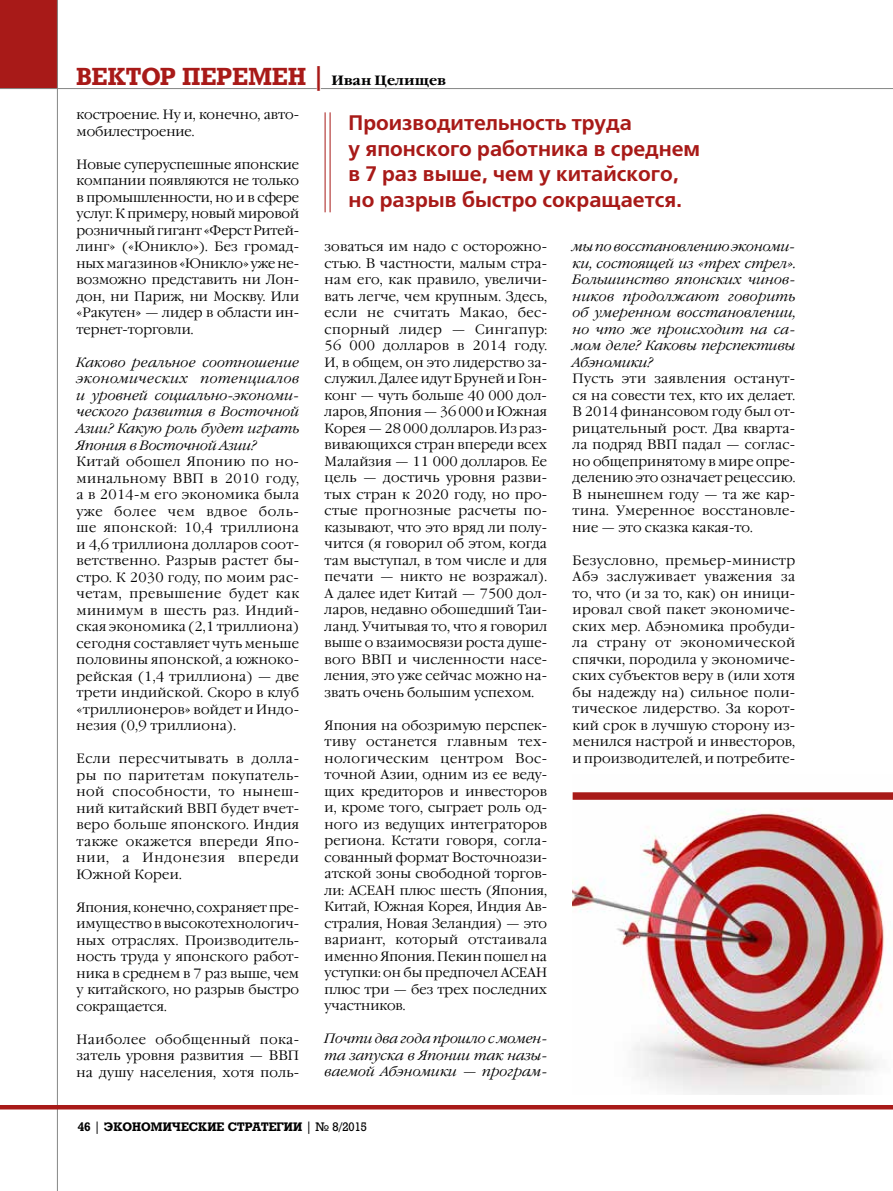
<style>
.page{position:relative;width:893px;height:1191px;background:#fff}
.page>*{position:absolute;margin:0;border:0;box-sizing:border-box;transform-origin:0 0}
.t1{font:700 24px "Rodeo";letter-spacing:.005em;color:#a81a18}
.t2{font:700 21px/25.5px "Free Set C";color:#a81a18}
.t3{font:300 13.5px/16.5px "Garamond C";letter-spacing:.005em;color:#000;text-align:justify}
.t4{font:italic 300 13.5px/16.5px "Garamond C";letter-spacing:.005em;color:#000;text-align:justify}
.t5{font:700 12px "Rodeo";color:#000}
.s1{font-family:"Garamond C";font-size:13.5px;color:#000}
.s2{font-weight:400}
</style>
<div class="page">
<div style="left:0;top:0;width:58px;height:89px;background:#a81a18"></div>
<hr style="left:57px;top:0;width:1px;height:1191px;background:#868786">
<hr style="left:0;top:88px;width:893px;height:1px;background:#868786">
<hr style="left:0;top:1105px;width:893px;height:4px;background:#a81a18">
<hr style="left:330px;top:112px;width:1px;height:100px;background:#a81a18">
<hr style="left:325px;top:112px;width:1px;height:100px;background:#a81a18">
<img style="left:573px;top:799px;width:320px;height:295px">
<div style="left:573px;top:792px;width:320px;height:7px;background:#a81a18"></div>
<h1 class="t1" style="left:77px;top:62px;width:371px">ВЕКТОР ПЕРЕМЕН | <span class="s1">Иван Целищев</span></h1>
<p class="t3" style="left:77px;top:107px;width:224px">костроение. Ну и, конечно, авто&shy;мобилестроение.</p>
<p class="t3" style="left:77px;top:156px;width:224px">Новые суперуспешные японские компании появляются не только в промышленности, но и в сфере услуг. К примеру, новый мировой розничный гигант «Ферст Ритей&shy;линг» («Юникло»). Без громад&shy;ных магазинов «Юникло» уже не&shy;возможно представить ни Лон&shy;дон, ни Париж, ни Москву. Или «Ракутен» — лидер в области ин&shy;тернет-торговли.</p>
<p class="t4" style="left:77px;top:354px;width:224px">Каково реальное соотношение экономических потенциалов и уровней социально-экономи&shy;ческого развития в Восточной Азии? Какую роль будет играть Япония в Восточной Азии?</p>
<p class="t3" style="left:77px;top:453px;width:224px">Китай обошел Японию по но&shy;минальному ВВП в 2010 году, а в 2014-м его экономика была уже более чем вдвое боль&shy;ше японской: 10,4 триллиона и 4,6 триллиона долларов соот&shy;ветственно. Разрыв растет бы&shy;стро. К 2030 году, по моим рас&shy;четам, превышение будет как минимум в шесть раз. Индий&shy;ская экономика (2,1 триллиона) сегодня составляет чуть меньше половины японской, а южноко&shy;рейская (1,4 триллиона) — две трети индийской. Скоро в клуб «триллионеров» войдет и Индо&shy;незия (0,9 триллиона).</p>
<p class="t3" style="left:77px;top:750px;width:224px">Если пересчитывать в долла&shy;ры по паритетам покупатель&shy;ной способности, то нынеш&shy;ний китайский ВВП будет вчет&shy;веро больше японского. Индия также окажется впереди Япо&shy;нии, а Индонезия впереди Южной Кореи.</p>
<p class="t3" style="left:77px;top:899px;width:224px">Япония, конечно, сохраняет пре&shy;имущество в высокотехнологич&shy;ных отраслях. Производитель&shy;ность труда у японского работ&shy;ника в среднем в 7 раз выше, чем у китайского, но разрыв быстро сокращается.</p>
<p class="t3" style="left:77px;top:1031px;width:224px">Наиболее обобщенный пока&shy;затель уровня развития — ВВП на душу населения, хотя поль-</p>
<h2 class="t2" style="left:349px;top:111px;width:353px">Производительность труда<br>у японского работника в среднем в 7 раз выше, чем у китайского, но разрыв быстро сокращается.</h2>
<p class="t3" style="left:325px;top:239px;width:224px">зоваться им надо с осторожно&shy;стью. В частности, малым стра&shy;нам его, как правило, увеличи&shy;вать легче, чем крупным. Здесь, если не считать Макао, бес&shy;спорный лидер — Сингапур:<br>56 000 долларов в 2014 году.<br>И, в общем, он это лидерство за&shy;служил. Далее идут Бруней и Гон&shy;конг — чуть больше 40 000 дол&shy;ларов, Япония — 36 000 и Южная Корея — 28 000 долларов. Из раз&shy;вивающихся стран впереди всех Малайзия — 11 000 долларов. Ее цель — достичь уровня разви&shy;тых стран к 2020 году, но про&shy;стые прогнозные расчеты по&shy;казывают, что это вряд ли полу&shy;чится (я говорил об этом, когда там выступал, в том числе и для печати — никто не возражал).<br>А далее идет Китай — 7500 дол&shy;ларов, недавно обошедший Таи&shy;ланд. Учитывая то, что я говорил выше о взаимосвязи роста душе&shy;вого ВВП и численности насе&shy;ления, это уже сейчас можно на&shy;звать очень большим успехом.</p>
<p class="t3" style="left:325px;top:717px;width:224px">Япония на обозримую перспек&shy;тиву останется главным тех&shy;нологическим центром Вос&shy;точной Азии, одним из ее веду&shy;щих кредиторов и инвесторов и, кроме того, сыграет роль од&shy;ного из ведущих интеграторов региона. Кстати говоря, согла&shy;сованный формат Восточноази&shy;атской зоны свободной торгов&shy;ли: АСЕАН плюс шесть (Япония, Китай, Южная Корея, Индия Ав&shy;стралия, Новая Зеландия) — это вариант, который отстаивала именно Япония. Пекин пошел на уступки: он бы предпочел АСЕАН плюс три — без трех последних участников.</p>
<p class="t4" style="left:325px;top:1031px;width:224px">Почти два года прошло с момен&shy;та запуска в Японии так назы&shy;ваемой Абэномики — програм-</p>
<p class="t4" style="left:573px;top:239px;width:224px">мы по восстановлению экономи&shy;ки, состоящей из «трех стрел».<br>Большинство японских чинов&shy;ников продолжают говорить об умеренном восстановлении, но что же происходит на са&shy;мом деле? Каковы перспективы Абэномики?</p>
<p class="t3" style="left:573px;top:371px;width:224px">Пусть эти заявления останут&shy;ся на совести тех, кто их делает.<br>В 2014 финансовом году был от&shy;рицательный рост. Два кварта&shy;ла подряд ВВП падал — соглас&shy;но общепринятому в мире опре&shy;делению это означает рецессию.<br>В нынешнем году — та же кар&shy;тина. Умеренное восстановле&shy;ние — это сказка какая-то.</p>
<p class="t3" style="left:573px;top:552px;width:224px">Безусловно, премьер-министр Абэ заслуживает уважения за то, что (и за то, как) он иници&shy;ировал свой пакет экономиче&shy;ских мер. Абэномика пробуди&shy;ла страну от экономической спячки, породила у экономиче&shy;ских субъектов веру в (или хотя бы надежду на) сильное поли&shy;тическое лидерство. За корот&shy;кий срок в лучшую сторону из&shy;менился настрой и инвесторов, и производителей, и потребите-</p>
<p class="t5" style="left:78px;top:1119px;width:291px">46 <span class="s2">|</span> ЭКОНОМИЧЕСКИЕ СТРАТЕГИИ <span class="s2">| № 8/2015</span></p>
</div>
